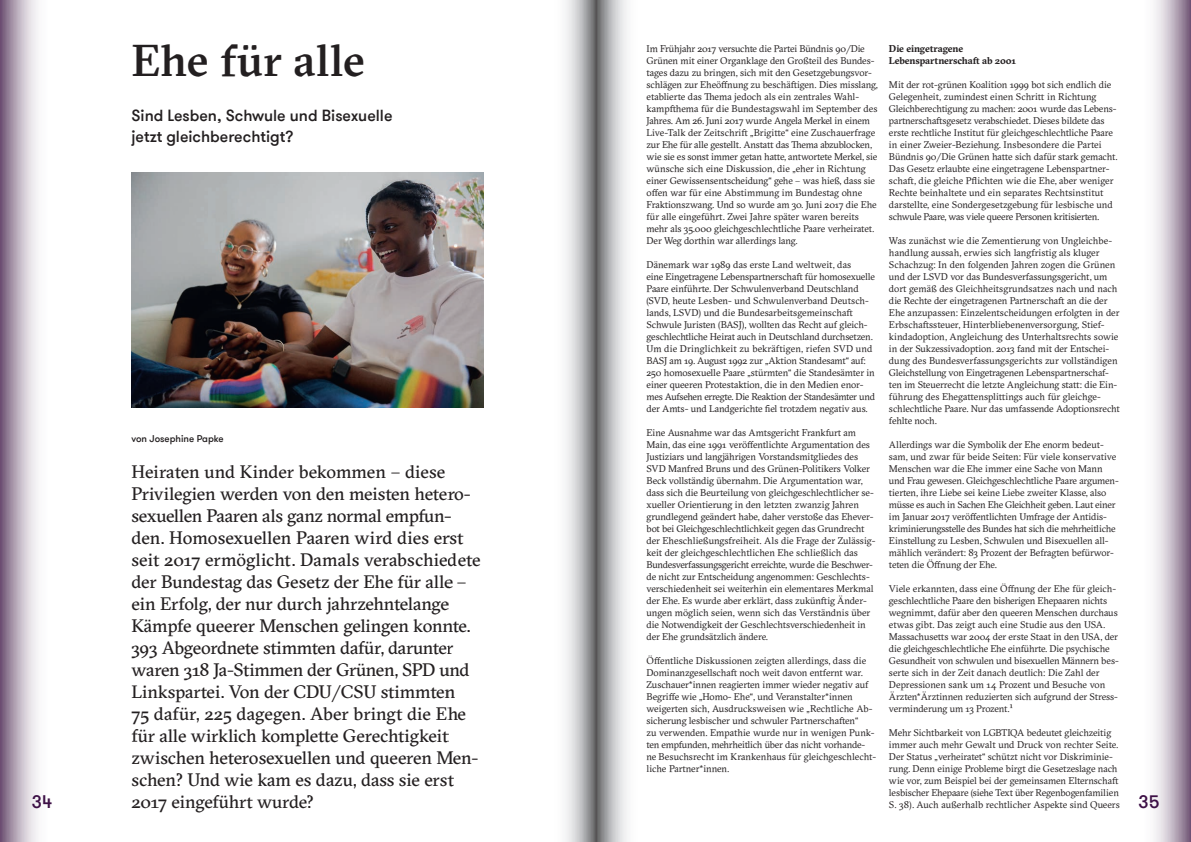
<style>
.page{position:relative;width:1191px;height:842px;background:#fff}
.page>*{position:absolute;margin:0;border:0;box-sizing:border-box;transform-origin:0 0}
.t1{font:500 45px "GT Sectra";letter-spacing:.005em;color:#231f20}
.t2{font:18px/22px "GT Sectra";letter-spacing:-.01em;color:#231f20}
.t3{font:500 18px "GT Walsheim Pro";color:#3d1046}
.t4{font:500 16px/21px "GT Walsheim Pro";color:#231f20}
.t5{font:9.7px/12px "GT Sectra";letter-spacing:-.01em;color:#231f20}
.t6{font:700 9.7px/12px "GT Sectra";letter-spacing:-.005em;color:#231f20}
.t7{font:500 9.7px "GT Walsheim Pro";color:#231f20}
</style>
<div class="page">
<svg style="left:1154px;top:0;width:37px;height:842px"></svg>
<svg style="left:0;top:0;width:147px;height:842px"></svg>
<img style="left:131px;top:173px;width:317px;height:235px">
<svg style="left:448px;top:0;width:147px;height:842px"></svg>
<svg style="left:596px;top:0;width:31px;height:842px"></svg>
<h1 class="t1" style="left:131px;top:32px;width:235px">Ehe für alle</h1>
<p class="t5" style="left:646px;top:42px;width:233px">Im Frühjahr 2017 versuchte die Partei Bündnis 90/Die Grünen mit einer Organklage den Großteil des Bundes&shy;tages dazu zu bringen, sich mit den Gesetzgebungsvor&shy;schlägen zur Eheöffnung zu beschäftigen. Dies misslang, etablierte das Thema jedoch als ein zentrales Wahl&shy;kampfthema für die Bundestagswahl im September des Jahres. Am 26. Juni 2017 wurde Angela Merkel in einem Live-Talk der Zeitschrift „Brigitte“ eine Zuschauerfrage zur Ehe für alle gestellt. Anstatt das Thema abzublocken, wie sie es sonst immer getan hatte, antwortete Merkel, sie wünsche sich eine Diskussion, die „eher in Richtung einer Gewissensentscheidung“ gehe – was hieß, dass sie offen war für eine Abstimmung im Bundestag ohne Fraktionszwang. Und so wurde am 30. Juni 2017 die Ehe für alle eingeführt. Zwei Jahre später waren bereits mehr als 35.000 gleichgeschlechtliche Paare verheiratet.<br>Der Weg dorthin war allerdings lang.</p>
<p class="t5" style="left:646px;top:258px;width:230px">Dänemark war 1989 das erste Land weltweit, das<br>eine Eingetragene Lebenspartnerschaft für homosexuelle Paare einführte. Der Schwulenverband Deutschland (SVD, heute Lesben- und Schwulenverband Deutsch&shy;lands, LSVD) und die Bundesarbeitsgemeinschaft Schwule Juristen (BASJ), wollten das Recht auf gleich&shy;geschlechtliche Heirat auch in Deutschland durchsetzen.<br>Um die Dringlichkeit zu bekräftigen, riefen SVD und BASJ am 19. August 1992 zur „Aktion Standesamt“ auf:<br>250 homosexuelle Paare „stürmten“ die Standesämter in einer queeren Protestaktion, die in den Medien enor&shy;mes Aufsehen erregte. Die Reaktion der Standesämter und der Amts- und Landgerichte fiel trotzdem negativ aus.</p>
<p class="t5" style="left:646px;top:426px;width:230px">Eine Ausnahme war das Amtsgericht Frankfurt am Main, das eine 1991 veröffentlichte Argumentation des Justiziars und langjährigen Vorstandsmitgliedes des SVD Manfred Bruns und des Grünen-Politikers Volker Beck vollständig übernahm. Die Argumentation war, dass sich die Beurteilung von gleichgeschlechtlicher se&shy;xueller Orientierung in den letzten zwanzig Jahren grundlegend geändert habe, daher verstoße das Ehever&shy;bot bei Gleichgeschlechtlichkeit gegen das Grundrecht der Eheschließungsfreiheit. Als die Frage der Zulässig&shy;keit der gleichgeschlechtlichen Ehe schließlich das Bundesverfassungsgericht erreichte, wurde die Beschwer&shy;de nicht zur Entscheidung angenommen: Geschlechts&shy;verschiedenheit sei weiterhin ein elementares Merkmal der Ehe. Es wurde aber erklärt, dass zukünftig Änder&shy;ungen möglich seien, wenn sich das Verständnis über die Notwendigkeit der Geschlechtsverschiedenheit in der Ehe grundsätzlich ändere.</p>
<p class="t5" style="left:646px;top:654px;width:231px">Öffentliche Diskussionen zeigten allerdings, dass die Dominanzgesellschaft noch weit davon entfernt war.<br>Zuschauer*innen reagierten immer wieder negativ auf Begriffe wie „Homo- Ehe“, und Veranstalter*innen weigerten sich, Ausdrucksweisen wie „Rechtliche Ab&shy;sicherung lesbischer und schwuler Partnerschaften“<br>zu verwenden. Empathie wurde nur in wenigen Punk&shy;ten empfunden, mehrheitlich über das nicht vorhande&shy;ne Besuchsrecht im Krankenhaus für gleichgeschlecht&shy;liche Partner*innen.</p>
<p class="t6" style="left:889px;top:42px;width:129px">Die eingetragene<br>Lebenspartnerschaft ab 2001</p>
<p class="t5" style="left:889px;top:78px;width:230px">Mit der rot-grünen Koalition 1999 bot sich endlich die Gelegenheit, zumindest einen Schritt in Richtung Gleichberechtigung zu machen: 2001 wurde das Lebens&shy;partnerschaftsgesetz verabschiedet. Dieses bildete das erste rechtliche Institut für gleichgeschlechtliche Paare in einer Zweier-Beziehung. Insbesondere die Partei Bündnis 90/Die Grünen hatte sich dafür stark gemacht.<br>Das Gesetz erlaubte eine eingetragene Lebenspartner&shy;schaft, die gleiche Pflichten wie die Ehe, aber weniger Rechte beinhaltete und ein separates Rechtsinstitut darstellte, eine Sondergesetzgebung für lesbische und schwule Paare, was viele queere Personen kritisierten.</p>
<p class="t5" style="left:889px;top:234px;width:232px">Was zunächst wie die Zementierung von Ungleichbe&shy;handlung aussah, erwies sich langfristig als kluger Schachzug: In den folgenden Jahren zogen die Grünen und der LSVD vor das Bundesverfassungsgericht, um dort gemäß des Gleichheitsgrundsatzes nach und nach die Rechte der eingetragenen Partnerschaft an die der Ehe anzupassen: Einzelentscheidungen erfolgten in der Erbschaftssteuer, Hinterbliebenenversorgung, Stief&shy;kindadoption, Angleichung des Unterhaltsrechts sowie in der Sukzessivadoption. 2013 fand mit der Entschei&shy;dung des Bundesverfassungsgerichts zur vollständigen Gleichstellung von Eingetragenen Lebenspartnerschaf&shy;ten im Steuerrecht die letzte Angleichung statt: die Ein&shy;führung des Ehegattensplittings auch für gleichge&shy;schlechtliche Paare. Nur das umfassende Adoptionsrecht fehlte noch.</p>
<p class="t5" style="left:889px;top:438px;width:231px">Allerdings war die Symbolik der Ehe enorm bedeut&shy;sam, und zwar für beide Seiten: Für viele konservative Menschen war die Ehe immer eine Sache von Mann und Frau gewesen. Gleichgeschlechtliche Paare argumen&shy;tierten, ihre Liebe sei keine Liebe zweiter Klasse, also müsse es auch in Sachen Ehe Gleichheit geben. Laut einer im Januar 2017 veröffentlichten Umfrage der Antidis&shy;kriminierungsstelle des Bundes hat sich die mehrheitliche Einstellung zu Lesben, Schwulen und Bisexuellen all&shy;mählich verändert: 83 Prozent der Befragten befürwor&shy;teten die Öffnung der Ehe.</p>
<p class="t5" style="left:889px;top:582px;width:231px">Viele erkannten, dass eine Öffnung der Ehe für gleich&shy;geschlechtliche Paare den bisherigen Ehepaaren nichts wegnimmt, dafür aber den queeren Menschen durchaus etwas gibt. Das zeigt auch eine Studie aus den USA.<br>Massachusetts war 2004 der erste Staat in den USA, der die gleichgeschlechtliche Ehe einführte. Die psychische Gesundheit von schwulen und bisexuellen Männern bes&shy;serte sich in der Zeit danach deutlich: Die Zahl der Depressionen sank um 14 Prozent und Besuche von Ärzten*Ärztinnen reduzierten sich aufgrund der Stress&shy;verminderung um 13 Prozent.1</p>
<p class="t5" style="left:889px;top:726px;width:232px">Mehr Sichtbarkeit von LGBTIQA bedeutet gleichzeitig immer auch mehr Gewalt und Druck von rechter Seite.<br>Der Status „verheiratet“ schützt nicht vor Diskriminie&shy;rung. Denn einige Probleme birgt die Gesetzeslage nach wie vor, zum Beispiel bei der gemeinsamen Elternschaft lesbischer Ehepaare (siehe Text über Regenbogenfamilien S. 38). Auch außerhalb rechtlicher Aspekte sind Queers</p>
<h3 class="t4" style="left:131px;top:105px;width:262px">Sind Lesben, Schwule und Bisexuelle jetzt gleichberechtigt?</h3>
<p class="t7" style="left:131px;top:432px;width:94px">von Josephine Papke</p>
<p class="t2" style="left:131px;top:461px;width:351px">Heiraten und Kinder bekommen – diese Privilegien werden von den meisten hetero&shy;sexuellen Paaren als ganz normal empfun&shy;den. Homosexuellen Paaren wird dies erst seit 2017 ermöglicht. Damals verabschiedete der Bundestag das Gesetz der Ehe für alle – ein Erfolg, der nur durch jahrzehntelange Kämpfe queerer Menschen gelingen konnte.<br>393 Abgeordnete stimmten dafür, darunter waren 318 Ja-Stimmen der Grünen, SPD und Linkspartei. Von der CDU/CSU stimmten<br>75 dafür, 225 dagegen. Aber bringt die Ehe für alle wirklich komplette Gerechtigkeit zwischen heterosexuellen und queeren Men&shy;schen? Und wie kam es dazu, dass sie erst 2017 eingeführt wurde?</p>
<h2 class="t3" style="left:32px;top:790px;width:22px">34</h2>
<h2 class="t3" style="left:1138px;top:790px;width:23px">35</h2>
</div>
